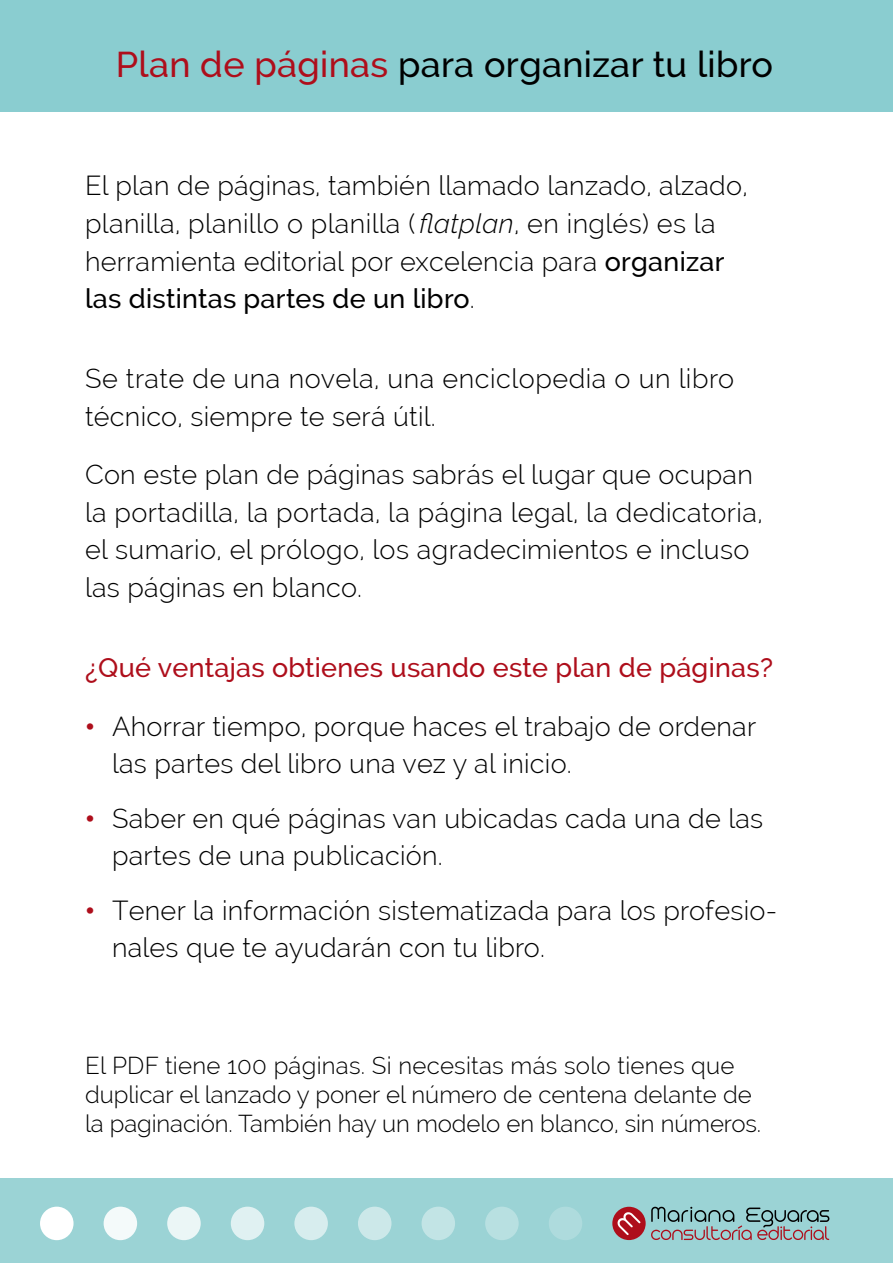
<style>
.page{position:relative;width:893px;height:1263px;background:#fff}
.page>*{position:absolute;margin:0;border:0;box-sizing:border-box;transform-origin:0 0}
.t1{font:500 36px "Raleway";letter-spacing:.01em;color:#000}
.t2{font:300 27px/37.5px "Raleway";letter-spacing:.01em;color:#000}
.t3{font:500 27px "Raleway";letter-spacing:.01em;color:#ae0e1b}
.t4{font:300 24px/28.8px "Raleway";color:#000}
.s1{color:#ae0e1b}
.s2{font-style:italic}
.s3{font-weight:500}
.s4{font-weight:800;color:#ae0e1b}
</style>
<div class="page">
<div style="left:0;top:0;width:893px;height:112px;background:#8acdd0"></div>
<div style="left:0;top:1178px;width:893px;height:85px;background:#9bd3d5"></div>
<div style="left:422px;top:1206px;width:33px;height:34px;background:#c2e4e5;border-radius:50%"></div>
<div style="left:294px;top:1206px;width:34px;height:34px;background:#d7edee;border-radius:50%"></div>
<div style="left:167px;top:1206px;width:34px;height:34px;background:#ebf6f6;border-radius:50%"></div>
<div style="left:358px;top:1206px;width:33px;height:34px;background:#cce8e9;border-radius:50%"></div>
<div style="left:485px;top:1206px;width:34px;height:34px;background:#b8e0e1;border-radius:50%"></div>
<div style="left:231px;top:1206px;width:33px;height:34px;background:#e0f1f2;border-radius:50%"></div>
<div style="left:549px;top:1206px;width:33px;height:34px;background:#aedbdd;border-radius:50%"></div>
<div style="left:104px;top:1206px;width:33px;height:34px;background:#f4fafa;border-radius:50%"></div>
<div style="left:40px;top:1206px;width:34px;height:34px;background:#fff;border-radius:50%"></div>
<div style="left:612px;top:1207px;width:34px;height:33px;background:#ae0e1b;border-radius:50%"></div>
<svg style="left:617px;top:1212px;width:23px;height:23px"></svg>
<svg style="left:651px;top:1207px;width:178px;height:33px"></svg>
<h1 class="t1" style="left:116px;top:43px;width:659px"><span class="s1">Plan de páginas</span> para organizar tu libro</h1>
<p class="t2" style="left:85px;top:167px;width:664px">El plan de páginas, también llamado lanzado, alzado, planilla, planillo o planilla ( <span class="s2">flatplan</span>, en inglés) es la herramienta editorial por excelencia para <span class="s3">organizar las distintas partes de un libro</span>.</p>
<p class="t2" style="left:85px;top:360px;width:650px">Se trate de una novela, una enciclopedia o un libro técnico, siempre te será útil.</p>
<p class="t2" style="left:85px;top:456px;width:679px">Con este plan de páginas sabrás el lugar que ocupan la portadilla, la portada, la página legal, la dedicatoria, el sumario, el prólogo, los agradecimientos e incluso las páginas en blanco.</p>
<p class="t3" style="left:85px;top:652px;width:689px">¿Qué ventajas obtienes usando este plan de páginas?</p>
<p class="t2" style="left:112px;top:707px;width:646px;text-indent:-27px"><span class="s4">•</span> Ahorrar tiempo, porque haces el trabajo de ordenar las partes del libro una vez y al inicio.</p>
<p class="t2" style="left:112px;top:799px;width:653px;text-indent:-27px"><span class="s4">•</span> Saber en qué páginas van ubicadas cada una de las partes de una publicación.</p>
<p class="t2" style="left:112px;top:891px;width:667px;text-indent:-27px"><span class="s4">•</span> Tener la información sistematizada para los profesio&shy;nales que te ayudarán con tu libro.</p>
<p class="t4" style="left:85px;top:1051px;width:678px">El PDF tiene 100 páginas. Si necesitas más solo tienes que duplicar el lanzado y poner el número de centena delante de la paginación. También hay un modelo en blanco, sin números.</p>
</div>
